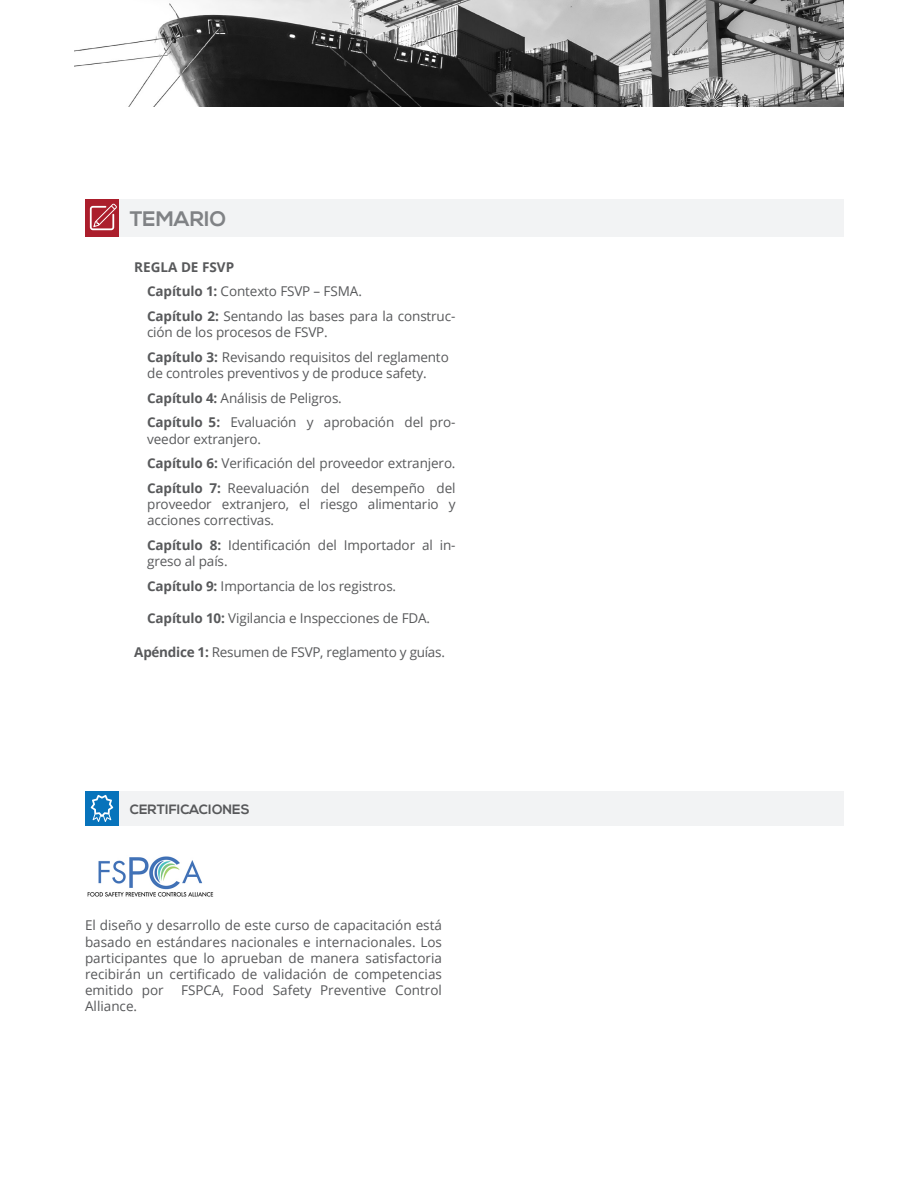
<style>
.page{position:relative;width:918px;height:1188px;background:#fff}
.page>*{position:absolute;margin:0;border:0;box-sizing:border-box;transform-origin:0 0}
.t1{font:700 21px "Nexa";color:#808285}
.t2{font:13.5px/24.8px "Open Sans";color:#58595b}
.t3{font:13.5px/16.2px "Open Sans";color:#57585a;text-align:justify}
.t4{font:13.5px "Open Sans";letter-spacing:-.02em;color:#58595b}
.t5{font:700 13.5px "Nexa";color:#57585a}
.s1{font-weight:700}
</style>
<div class="page">
<img style="left:74px;top:0;width:770px;height:106px">
<div style="left:85px;top:200px;width:34px;height:37px;background:#ab1e2c"></div>
<div style="left:85px;top:792px;width:34px;height:34px;background:#0773bb"></div>
<div style="left:119px;top:200px;width:725px;height:37px;background:#f2f3f4"></div>
<div style="left:119px;top:792px;width:725px;height:34px;background:#f2f3f4"></div>
<svg style="left:90px;top:204px;width:27px;height:26px"></svg>
<svg style="left:91px;top:795px;width:22px;height:27px"></svg>
<img style="left:87px;top:856px;width:127px;height:41px">
<p class="t1" style="left:130px;top:207px;width:98px">TEMARIO</p>
<p class="t2" style="left:147px;top:254px;width:310px;text-indent:-13px"><span class="s1">REGLA DE FSVP<br>Capítulo 1:</span> Contexto FSVP – FSMA.<br><span class="s1">Capítulo 2:</span> Sentando las bases para la construc-</p>
<p class="t2" style="left:147px;top:320px;width:303px">ción de los procesos de FSVP.<br><span class="s1">Capítulo 3:</span> Revisando requisitos del reglamento</p>
<p class="t2" style="left:147px;top:360px;width:310px">de controles preventivos y de produce safety.<br><span class="s1">Capítulo 4:</span> Análisis de Peligros.<br><span class="s1">Capítulo 5:</span> Evaluación y aprobación del pro-</p>
<p class="t2" style="left:147px;top:426px;width:310px">veedor extranjero.<br><span class="s1">Capítulo 6:</span> Verificación del proveedor extranjero.<br><span class="s1">Capítulo 7:</span> Reevaluación del desempeño del</p>
<p class="t2" style="left:147px;top:496px;width:310px;line-height:16.2px">proveedor extranjero, el riesgo alimentario y acciones correctivas.</p>
<p class="t2" style="left:147px;top:537px;width:310px;line-height:16.2px"><span class="s1">Capítulo 8:</span> Identificación del Importador al in&shy;greso al país.</p>
<p class="t2" style="left:147px;top:573px;width:251px"><span class="s1">Capítulo 9:</span> Importancia de los registros.</p>
<p class="t2" style="left:147px;top:606px;width:285px"><span class="s1">Capítulo 10:</span> Vigilancia e Inspecciones de FDA.</p>
<p class="t4" style="left:134px;top:642px;width:312px"><span class="s1">Apéndice 1:</span> Resumen de FSVP, reglamento y guías.</p>
<p class="t5" style="left:130px;top:801px;width:122px">CERTIFICACIONES</p>
<p class="t3" style="left:85px;top:917px;width:358px">El diseño y desarrollo de este curso de capacitación está basado en estándares nacionales e internacionales. Los participantes que lo aprueban de manera satisfactoria recibirán un certificado de validación de competencias emitido por</p>
<p class="t3" style="left:181px;top:982px;width:262px">FSPCA, Food Safety Preventive Control</p>
<p class="t3" style="left:85px;top:998px;width:54px">Alliance.</p>
</div>
